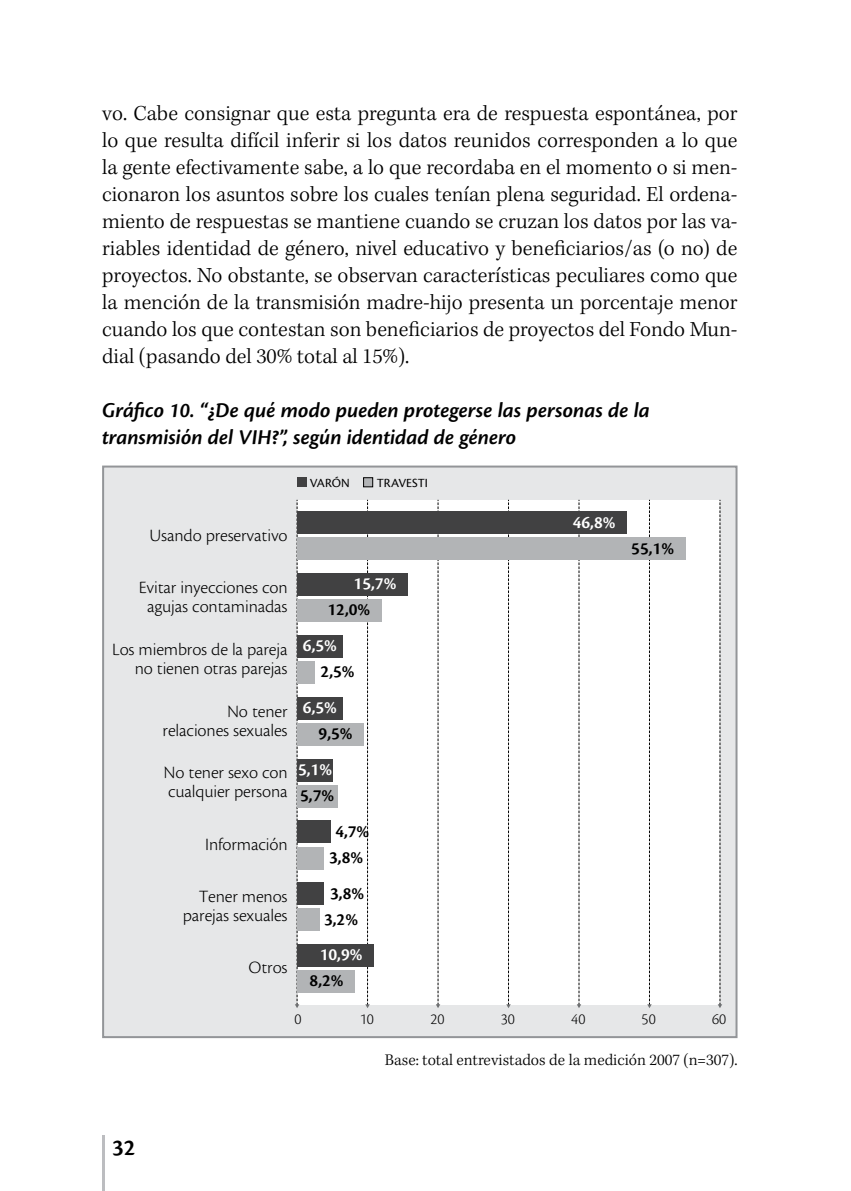
<style>
.page{position:relative;width:851px;height:1191px;background:#fff}
.page>*{position:absolute;margin:0;border:0;box-sizing:border-box;transform-origin:0 0}
.t1{font:600 24px "Cronos Pro";color:#000}
.t2{font:300 22px/27px "Kepler Std";color:#000;text-align:justify}
.t3{font:italic 600 22px/27px "Cronos Pro";color:#000}
.t4{font:18px/19px "Cronos Pro Lt Capt";letter-spacing:-.01em;color:#000;text-align:right}
.t5{font:600 18px "Cronos Pro";color:#000}
.t6{font:600 18px "Cronos Pro";color:#fff}
.t7{font:300 16.6px "Kepler Std";color:#000}
.t8{font:300 16px "Cronos Pro";color:#000}
.t9{font:13px "Cronos Pro";letter-spacing:-.005em;color:#000}
</style>
<div class="page">
<hr style="left:102px;top:1136px;width:2px;height:55px;background:#bcbdc0">
<div style="left:103px;top:466px;width:633px;height:571px;background:#e6e7e8"></div>
<div style="left:297px;top:500px;width:422px;height:504px;background:#fff"></div>
<svg style="left:295px;top:500px;width:4px;height:508px"></svg>
<svg style="left:717px;top:500px;width:5px;height:508px"></svg>
<svg style="left:647px;top:500px;width:4px;height:508px"></svg>
<svg style="left:576px;top:500px;width:5px;height:508px"></svg>
<svg style="left:506px;top:500px;width:4px;height:508px"></svg>
<svg style="left:365px;top:500px;width:5px;height:508px"></svg>
<svg style="left:435px;top:500px;width:5px;height:508px"></svg>
<div style="left:297px;top:478px;width:9px;height:9px;background:#414142"></div>
<div style="left:363px;top:477px;width:10px;height:10px;background:#b2b4b6;border:1px solid #000"></div>
<div style="left:297px;top:511px;width:329px;height:23px;background:#414142"></div>
<div style="left:297px;top:537px;width:388px;height:23px;background:#b2b4b6"></div>
<div style="left:297px;top:573px;width:110px;height:23px;background:#414142"></div>
<div style="left:297px;top:599px;width:84px;height:23px;background:#b2b4b6"></div>
<div style="left:297px;top:635px;width:46px;height:23px;background:#414142"></div>
<div style="left:297px;top:697px;width:46px;height:22px;background:#414142"></div>
<div style="left:297px;top:723px;width:67px;height:22px;background:#b2b4b6"></div>
<div style="left:297px;top:758px;width:36px;height:23px;background:#414142"></div>
<div style="left:297px;top:785px;width:40px;height:22px;background:#b2b4b6"></div>
<div style="left:297px;top:820px;width:33px;height:23px;background:#414142"></div>
<div style="left:297px;top:846px;width:27px;height:23px;background:#b2b4b6"></div>
<div style="left:297px;top:882px;width:27px;height:23px;background:#414142"></div>
<div style="left:297px;top:908px;width:22px;height:23px;background:#b2b4b6"></div>
<div style="left:297px;top:944px;width:77px;height:23px;background:#414142"></div>
<div style="left:297px;top:970px;width:58px;height:23px;background:#b2b4b6"></div>
<div style="left:297px;top:661px;width:17px;height:23px;background:#b2b4b6"></div>
<p class="t2" style="left:102px;top:101px;width:637px">vo. Cabe consignar que esta pregunta era de respuesta espontánea, por lo que resulta difícil inferir si los datos reunidos corresponden a lo que la gente efectivamente sabe, a lo que recordaba en el momento o si men&shy;cionaron los asuntos sobre los cuales tenían plena seguridad. El ordena&shy;miento de respuestas se mantiene cuando se cruzan los datos por las va&shy;riables identidad de género, nivel educativo y beneficiarios/as (o no) de proyectos. No obstante, se observan características peculiares como que la mención de la transmisión madre-hijo presenta un porcentaje menor cuando los que contestan son beneficiarios de proyectos del Fondo Mun&shy;dial (pasando del 30% total al 15%).</p>
<p class="t3" style="left:102px;top:397px;width:549px">Gráfico 10. “¿De qué modo pueden protegerse las personas de la transmisión del VIH?”, según identidad de género</p>
<p class="t9" style="left:310px;top:475px;width:41px">VARÓN</p>
<p class="t9" style="left:377px;top:475px;width:52px">TRAVESTI</p>
<p class="t4" style="left:149px;top:525px;width:140px">Usando preservativo</p>
<p class="t4" style="left:139px;top:578px;width:150px;text-align:center">Evitar inyecciones con agujas contaminadas</p>
<p class="t4" style="left:112px;top:639px;width:177px">Los miembros de la pareja no tienen otras parejas</p>
<p class="t4" style="left:163px;top:701px;width:126px">No tener relaciones sexuales</p>
<p class="t4" style="left:163px;top:763px;width:125px;text-align:left">No tener sexo con cualquier persona</p>
<p class="t4" style="left:205px;top:834px;width:84px">Información</p>
<p class="t4" style="left:183px;top:887px;width:106px">Tener menos parejas sexuales</p>
<p class="t4" style="left:248px;top:958px;width:41px">Otros</p>
<p class="t6" style="left:353px;top:573px;width:44px">15,7%</p>
<p class="t5" style="left:327px;top:599px;width:44px">12,0%</p>
<p class="t6" style="left:303px;top:635px;width:35px">6,5%</p>
<p class="t5" style="left:320px;top:661px;width:35px">2,5%</p>
<p class="t6" style="left:303px;top:697px;width:35px">6,5%</p>
<p class="t5" style="left:318px;top:723px;width:35px">9,5%</p>
<p class="t6" style="left:298px;top:759px;width:35px">5,1%</p>
<p class="t5" style="left:300px;top:785px;width:35px">5,7%</p>
<p class="t5" style="left:335px;top:820px;width:35px">4,7%</p>
<p class="t5" style="left:329px;top:847px;width:35px">3,8%</p>
<p class="t5" style="left:330px;top:882px;width:35px">3,8%</p>
<p class="t5" style="left:324px;top:908px;width:35px">3,2%</p>
<p class="t6" style="left:320px;top:944px;width:44px">10,9%</p>
<p class="t5" style="left:309px;top:970px;width:35px">8,2%</p>
<p class="t6" style="left:572px;top:511px;width:44px">46,8%</p>
<p class="t5" style="left:631px;top:538px;width:44px">55,1%</p>
<p class="t8" style="left:360px;top:1010px;width:16px">10</p>
<p class="t8" style="left:430px;top:1010px;width:16px">20</p>
<p class="t8" style="left:571px;top:1010px;width:16px">40</p>
<p class="t8" style="left:712px;top:1010px;width:16px">60</p>
<p class="t8" style="left:641px;top:1010px;width:16px">50</p>
<p class="t8" style="left:294px;top:1010px;width:9px">0</p>
<p class="t8" style="left:501px;top:1010px;width:16px">30</p>
<p class="t1" style="left:112px;top:1133px;width:25px">32</p>
<p class="t7" style="left:385px;top:1050px;width:354px">Base: total entrevistados de la medición 2007 (n=307).</p>
</div>
